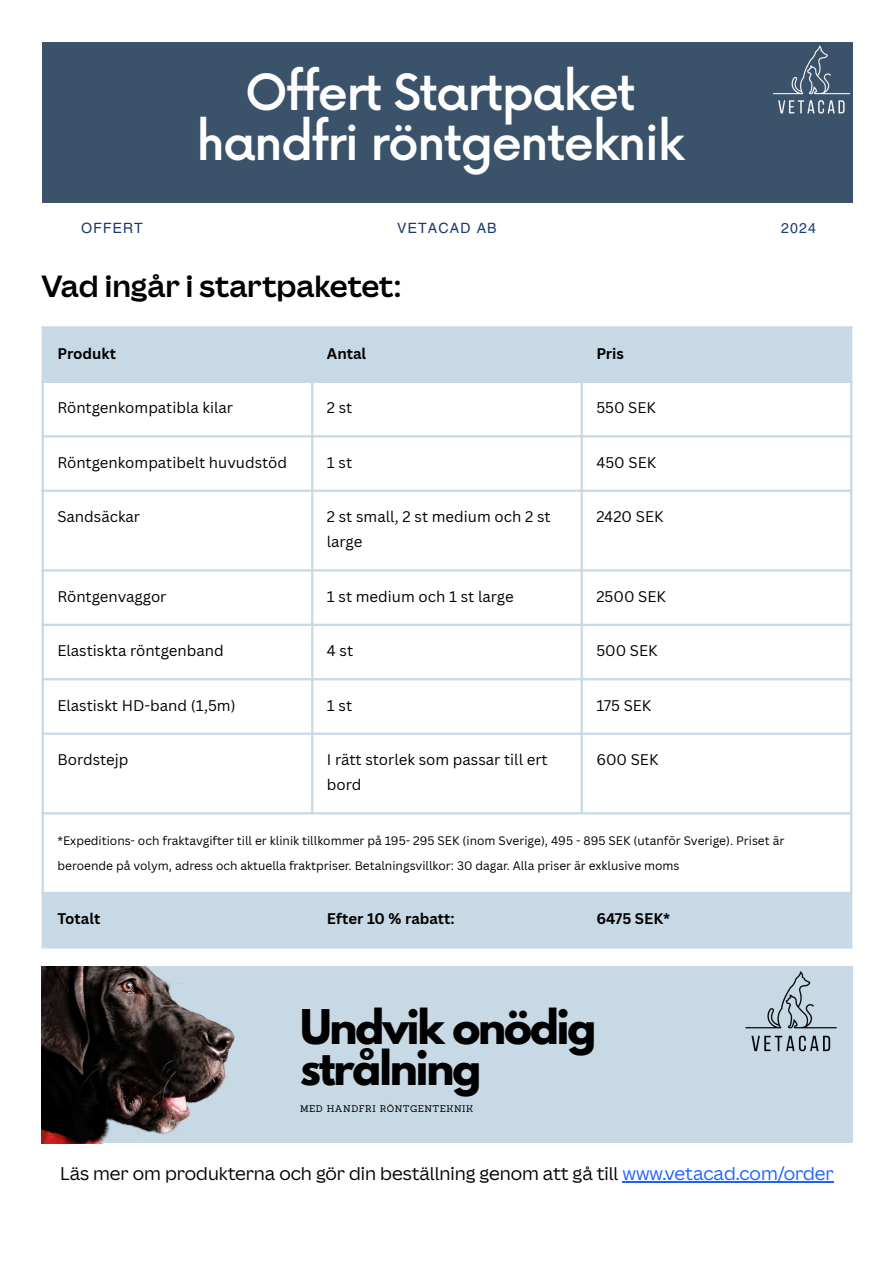
<style>
.page{position:relative;width:894px;height:1263px;background:#fff}
.page>*{position:absolute;margin:0;border:0;box-sizing:border-box;transform-origin:0 0}
.t1{font:500 48.6px "Now";letter-spacing:-.035em;color:#fff}
.t2{font:700 42.3px/40.2px "League Spartan";letter-spacing:-.05em;color:#000}
.t3{font:700 30px "Canva Sans Display";color:#000}
.t4{font:18px "Canva Sans Display";color:#000}
.t5{font:15px/24.8px "Canva Sans";color:#000}
.t6{font:700 15px "Canva Sans";color:#000}
.t7{font:14.1px "Helios";letter-spacing:.08em;color:#193b70}
.t8{font:12px/24.8px "Canva Sans";color:#000}
.t9{font:9.45px "Sanchez";letter-spacing:.05em;color:#000}
.s1{color:#1a62ff}
</style>
<div class="page">
<hr style="left:622px;top:1181px;width:211px;height:1px;background:#1a62ff">
<div style="left:42px;top:42px;width:810px;height:206px;background:#3b536a"></div>
<div style="left:42px;top:203px;width:810px;height:45px;background:#fff"></div>
<img style="left:773px;top:45px;width:78px;height:69px">
<svg style="left:44px;top:328px;width:805px;height:618px"></svg>
<hr style="left:42px;top:328px;width:2px;height:618px;background:#c7d9e5">
<hr style="left:311px;top:328px;width:2px;height:484px;background:#c7d9e5">
<hr style="left:311px;top:894px;width:2px;height:52px;background:#c7d9e5">
<hr style="left:580px;top:328px;width:2px;height:484px;background:#c7d9e5">
<hr style="left:580px;top:894px;width:2px;height:52px;background:#c7d9e5">
<hr style="left:849px;top:328px;width:3px;height:618px;background:#c7d9e5">
<hr style="left:42px;top:326px;width:810px;height:2px;background:#c7d9e5">
<hr style="left:42px;top:381px;width:810px;height:2px;background:#c7d9e5">
<hr style="left:42px;top:435px;width:810px;height:2px;background:#c7d9e5">
<hr style="left:42px;top:490px;width:810px;height:2px;background:#c7d9e5">
<hr style="left:42px;top:569px;width:810px;height:2px;background:#c7d9e5">
<hr style="left:42px;top:624px;width:810px;height:2px;background:#c7d9e5">
<hr style="left:42px;top:678px;width:810px;height:2px;background:#c7d9e5">
<hr style="left:42px;top:733px;width:810px;height:2px;background:#c7d9e5">
<hr style="left:42px;top:812px;width:810px;height:2px;background:#c7d9e5">
<hr style="left:42px;top:892px;width:810px;height:2px;background:#c7d9e5">
<hr style="left:42px;top:946px;width:810px;height:2px;background:#c7d9e5">
<div style="left:42px;top:966px;width:810px;height:177px;background:#c7d9e5"></div>
<img style="left:42px;top:966px;width:193px;height:177px">
<img style="left:745px;top:971px;width:92px;height:81px">
<p class="t1" style="left:245px;top:66px;width:392px">Offert Startpaket</p>
<p class="t1" style="left:196px;top:116px;width:489px">handfri röntgenteknik</p>
<p class="t7" style="left:81px;top:219px;width:63px">OFFERT</p>
<p class="t7" style="left:397px;top:219px;width:101px">VETACAD AB</p>
<p class="t7" style="left:781px;top:219px;width:36px">2024</p>
<h1 class="t3" style="left:42px;top:265px;width:361px">Vad ingår i startpaketet:</h1>
<p class="t6" style="left:57px;top:343px;width:60px">Produkt</p>
<p class="t6" style="left:327px;top:343px;width:41px">Antal</p>
<p class="t6" style="left:596px;top:343px;width:29px">Pris</p>
<p class="t5" style="left:57px;top:395px;width:177px">Röntgenkompatibla kilar</p>
<p class="t5" style="left:327px;top:395px;width:27px">2 st</p>
<p class="t5" style="left:596px;top:395px;width:61px">550 SEK</p>
<p class="t5" style="left:57px;top:450px;width:231px">Röntgenkompatibelt huvudstöd</p>
<p class="t5" style="left:327px;top:450px;width:27px">1 st</p>
<p class="t5" style="left:596px;top:450px;width:61px">450 SEK</p>
<p class="t5" style="left:57px;top:504px;width:84px">Sandsäckar</p>
<p class="t5" style="left:327px;top:504px;width:225px">2 st small, 2 st medium och 2 st large</p>
<p class="t5" style="left:596px;top:504px;width:69px">2420 SEK</p>
<p class="t5" style="left:57px;top:584px;width:111px">Röntgenvaggor</p>
<p class="t5" style="left:327px;top:584px;width:188px">1 st medium och 1 st large</p>
<p class="t5" style="left:596px;top:584px;width:71px">2500 SEK</p>
<p class="t5" style="left:57px;top:638px;width:168px">Elastiskta röntgenband</p>
<p class="t5" style="left:327px;top:638px;width:28px">4 st</p>
<p class="t5" style="left:596px;top:638px;width:63px">500 SEK</p>
<p class="t5" style="left:57px;top:693px;width:179px">Elastiskt HD-band (1,5m)</p>
<p class="t5" style="left:327px;top:693px;width:27px">1 st</p>
<p class="t5" style="left:596px;top:693px;width:57px">175 SEK</p>
<p class="t5" style="left:57px;top:747px;width:73px">Bordstejp</p>
<p class="t5" style="left:327px;top:747px;width:222px">I rätt storlek som passar till ert bord</p>
<p class="t5" style="left:596px;top:747px;width:64px">600 SEK</p>
<p class="t8" style="left:57px;top:828px;width:728px">*Expeditions- och fraktavgifter till er klinik tillkommer på 195- 295 SEK (inom Sverige), 495 - 895 SEK (utanför Sverige). Priset är beroende på volym, adress och aktuella fraktpriser. Betalningsvillkor: 30 dagar. Alla priser är exklusive moms</p>
<p class="t6" style="left:57px;top:908px;width:44px">Totalt</p>
<p class="t6" style="left:327px;top:908px;width:129px">Efter 10 % rabatt:</p>
<p class="t6" style="left:596px;top:908px;width:75px">6475 SEK*</p>
<p class="t2" style="left:300px;top:1013px;width:298px">Undvik onödig strålning</p>
<p class="t9" style="left:300px;top:1103px;width:174px">MED HANDFRI RÖNTGENTEKNIK</p>
<p class="t4" style="left:60px;top:1161px;width:774px">Läs mer om produkterna och gör din beställning genom att gå till <span class="s1">www.vetacad.com/order</span></p>
</div>
